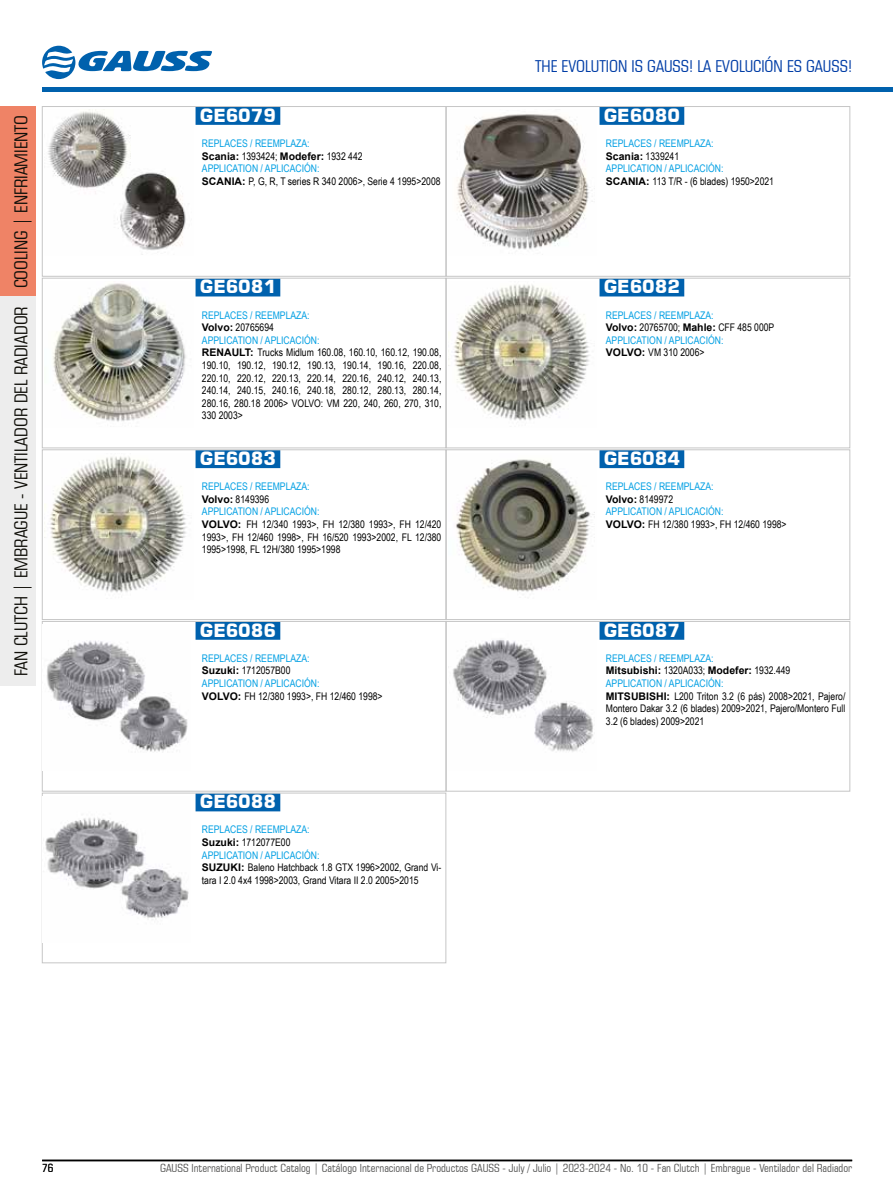
<style>
.page{position:relative;width:893px;height:1191px;background:#fff}
.page>*{position:absolute;margin:0;border:0;box-sizing:border-box;transform-origin:0 0}
.t1{font:condensed 18px "Square 721 BT";color:#11100a}
.t2{font:700 18px "Square 721 BT";color:#fff}
.t3{font:condensed 16.5px "Square 721 BT";color:#003da6}
.t4{font:condensed 11.25px "Square 721 BT";color:#575756}
.t5{font:condensed 11.25px "Square 721 BT";color:#000}
.t6{font:10.5px/12.6px "Arial Narrow";color:#000}
.t7{font:10.5px/12.6px "Arial Narrow";color:#009fe3}
.t8{font:700 10.5px "Arial";color:#000}
.s1{font-family:"Arial Narrow";font-weight:400}
.s2{color:#009fe3}
.s3{font-family:"Arial";font-weight:700}
.s4{font-family:"Arial";font-weight:700;color:#000}
.s5{color:#000}
</style>
<div class="page">
<hr style="left:42px;top:1159px;width:810px;height:2px;background:#000">
<div style="left:0;top:296px;width:36px;height:389px;background:#ededed"></div>
<div style="left:0;top:106px;width:36px;height:190px;background:#ef8366"></div>
<svg style="left:42px;top:46px;width:170px;height:33px"></svg>
<hr style="left:42px;top:87px;width:851px;height:4px;background:#0061ad">
<div style="left:196px;top:107px;width:84px;height:18px;background:#0061ad"></div>
<div style="left:42px;top:106px;width:404px;height:170px;border:1px solid #c6c6c6"></div>
<img style="left:48px;top:110px;width:138px;height:145px">
<div style="left:599px;top:107px;width:85px;height:18px;background:#0061ad"></div>
<div style="left:446px;top:106px;width:404px;height:170px;border:1px solid #c6c6c6"></div>
<img style="left:457px;top:114px;width:138px;height:136px">
<div style="left:196px;top:278px;width:84px;height:18px;background:#0061ad"></div>
<div style="left:42px;top:278px;width:404px;height:170px;border:1px solid #c6c6c6"></div>
<img style="left:53px;top:283px;width:133px;height:139px">
<div style="left:599px;top:278px;width:85px;height:18px;background:#0061ad"></div>
<div style="left:446px;top:278px;width:404px;height:170px;border:1px solid #c6c6c6"></div>
<img style="left:454px;top:284px;width:136px;height:137px">
<div style="left:196px;top:450px;width:84px;height:18px;background:#0061ad"></div>
<div style="left:42px;top:449px;width:404px;height:171px;border:1px solid #c6c6c6"></div>
<img style="left:50px;top:456px;width:137px;height:137px">
<div style="left:599px;top:450px;width:85px;height:18px;background:#0061ad"></div>
<div style="left:446px;top:449px;width:404px;height:171px;border:1px solid #c6c6c6"></div>
<img style="left:456px;top:459px;width:139px;height:133px">
<div style="left:196px;top:622px;width:84px;height:18px;background:#0061ad"></div>
<div style="left:42px;top:621px;width:404px;height:170px;border:1px solid #c6c6c6"></div>
<img style="left:42px;top:625px;width:146px;height:145px">
<div style="left:599px;top:622px;width:85px;height:18px;background:#0061ad"></div>
<div style="left:446px;top:621px;width:404px;height:170px;border:1px solid #c6c6c6"></div>
<img style="left:453px;top:639px;width:140px;height:113px">
<div style="left:196px;top:793px;width:84px;height:18px;background:#0061ad"></div>
<div style="left:42px;top:793px;width:404px;height:170px;border:1px solid #c6c6c6"></div>
<img style="left:42px;top:796px;width:147px;height:146px">
<h1 class="t1" style="left:10px;top:676px;width:563px;rotate:-90deg">FAN CLUTCH | EMBRAGUE - VENTILADOR DEL RADIADOR COOLING | ENFRIAMIENTO</h1>
<h1 class="t2" style="left:200px;top:104px;width:78px">GE6079</h1>
<p class="t7" style="left:202px;top:136px;width:109px">REPLACES / REEMPLAZA:</p>
<p class="t8" style="left:202px;top:148px;width:162px">Scania: <span class="s1">1393424;</span> Modefer: <span class="s1">1932 442</span></p>
<p class="t6" style="left:202px;top:162px;width:240px"><span class="s2">APPLICATION / APLICACIÓN:<br></span><span class="s3">SCANIA:</span> P, G, R, T series R 340 2006&gt;, Serie 4 1995&gt;2008</p>
<h1 class="t2" style="left:200px;top:276px;width:78px">GE6081</h1>
<p class="t6" style="left:202px;top:308px;width:241px"><span class="s2">REPLACES / REEMPLAZA:<br></span><span class="s3">Volvo:</span> 20765694<br><span class="s2">APPLICATION / APLICACIÓN:<br></span><span class="s3">RENAULT:</span> Trucks Midlum 160.08, 160.10, 160.12, 190.08, 190.10, 190.12, 190.12, 190.13, 190.14, 190.16, 220.08, 220.10, 220.12, 220.13, 220.14, 220.16, 240.12, 240.13, 240.14, 240.15, 240.16, 240.18, 280.12, 280.13, 280.14, 280.16, 280.18 2006&gt; VOLVO: VM 220, 240, 260, 270, 310, 330 2003&gt;</p>
<h1 class="t2" style="left:200px;top:447px;width:78px">GE6083</h1>
<p class="t6" style="left:202px;top:480px;width:241px"><span class="s2">REPLACES / REEMPLAZA:<br></span><span class="s3">Volvo:</span> 8149396<br><span class="s2">APPLICATION / APLICACIÓN:<br></span><span class="s3">VOLVO:</span> FH 12/340 1993&gt;, FH 12/380 1993&gt;, FH 12/420<br>1993&gt;, FH 12/460 1998&gt;, FH 16/520 1993&gt;2002, FL 12/380<br>1995&gt;1998, FL 12H/380 1995&gt;1998</p>
<h1 class="t2" style="left:200px;top:619px;width:78px">GE6086</h1>
<p class="t7" style="left:202px;top:651px;width:182px">REPLACES / REEMPLAZA:<br><span class="s4">Suzuki:</span> <span class="s5">1712057B00<br></span>APPLICATION / APLICACIÓN:<br><span class="s4">VOLVO:</span> <span class="s5">FH 12/380 1993&gt;, FH 12/460 1998&gt;</span></p>
<h1 class="t2" style="left:200px;top:791px;width:78px">GE6088</h1>
<p class="t6" style="left:202px;top:823px;width:241px"><span class="s2">REPLACES / REEMPLAZA:<br></span><span class="s3">Suzuki:</span> 1712077E00<br><span class="s2">APPLICATION / APLICACIÓN:<br></span><span class="s3">SUZUKI:</span> Baleno Hatchback 1.8 GTX 1996&gt;2002, Grand Vi&shy;tara I 2.0 4x4 1998&gt;2003, Grand Vitara II 2.0 2005&gt;2015</p>
<h2 class="t3" style="left:535px;top:56px;width:319px">THE EVOLUTION IS GAUSS! LA EVOLUCIÓN ES GAUSS!</h2>
<h1 class="t2" style="left:604px;top:104px;width:78px">GE6080</h1>
<p class="t7" style="left:606px;top:136px;width:109px">REPLACES / REEMPLAZA:</p>
<p class="t8" style="left:606px;top:148px;width:75px">Scania: <span class="s1">1339241</span></p>
<p class="t6" style="left:606px;top:162px;width:170px"><span class="s2">APPLICATION / APLICACIÓN:<br></span><span class="s3">SCANIA:</span> 113 T/R - (6 blades) 1950&gt;2021</p>
<h1 class="t2" style="left:604px;top:276px;width:78px">GE6082</h1>
<p class="t7" style="left:606px;top:308px;width:170px">REPLACES / REEMPLAZA:<br><span class="s4">Volvo:</span> <span class="s5">20765700;</span> <span class="s4">Mahle:</span> <span class="s5">CFF 485 000P<br></span>APPLICATION / APLICACIÓN:<br><span class="s4">VOLVO:</span> <span class="s5">VM 310 2006&gt;</span></p>
<h1 class="t2" style="left:604px;top:447px;width:78px">GE6084</h1>
<p class="t7" style="left:606px;top:480px;width:182px">REPLACES / REEMPLAZA:<br><span class="s4">Volvo:</span> <span class="s5">8149972<br></span>APPLICATION / APLICACIÓN:<br><span class="s4">VOLVO:</span> <span class="s5">FH 12/380 1993&gt;, FH 12/460 1998&gt;</span></p>
<h1 class="t2" style="left:604px;top:619px;width:78px">GE6087</h1>
<p class="t7" style="left:606px;top:651px;width:109px">REPLACES / REEMPLAZA:</p>
<p class="t8" style="left:606px;top:663px;width:186px">Mitsubishi: <span class="s1">1320A033;</span> Modefer: <span class="s1">1932.449</span></p>
<p class="t6" style="left:606px;top:676px;width:241px"><span class="s2">APPLICATION / APLICACIÓN:<br></span><span class="s3">MITSUBISHI:</span> L200 Triton 3.2 (6 pás) 2008&gt;2021, Pajero/ Montero Dakar 3.2 (6 blades) 2009&gt;2021, Pajero/Montero Full 3.2 (6 blades) 2009&gt;2021</p>
<p class="t5" style="left:42px;top:1161px;width:13px">76</p>
<p class="t4" style="left:160px;top:1161px;width:693px">GAUSS International Product Catalog | Catálogo Internacional de Productos GAUSS - July / Julio | 2023-2024 - No. 10 - Fan Clutch | Embrague - Ventilador del Radiador</p>
</div>
